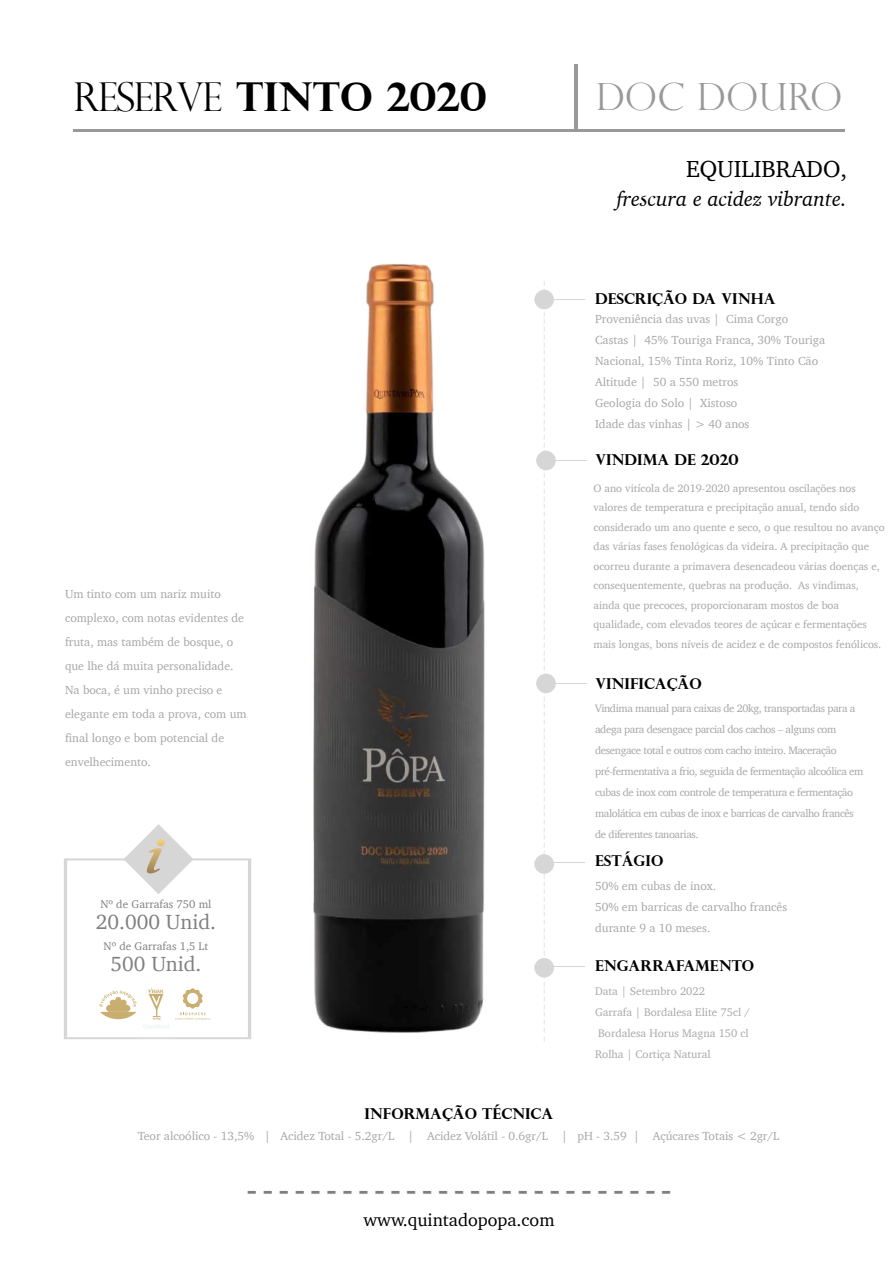
<style>
.page{position:relative;width:893px;height:1263px;background:#fff}
.page>*{position:absolute;margin:0;border:0;box-sizing:border-box;transform-origin:0 0}
.t1{font:700 39.9px "Perpetua Titling";color:#000}
.t2{font:300 37.5px "Perpetua Titling";color:#999}
.t3{font:700 29.7px "Perpetua Titling";color:#808080}
.t4{font:23.85px "Charter";color:#000}
.t5{font:italic 21px "Charter";color:#000}
.t6{font:21px "Charter";color:#808080}
.t7{font:18px "Charter";color:#000}
.t8{font:700 15px "Perpetua Titling";color:#000}
.t9{font:12px/21px "Charter";color:#a6a6a6}
.t10{font:11.4px "Charter";color:#808080}
.t11{font:11.25px/21px "Charter";color:#a8a8a8}
.t12{font:10.95px/19.5px "Charter";color:#a6a6a6}
.t13{font:10.95px/21px "Charter";letter-spacing:-.035em;color:#a6a6a6}
.t14{font:700 6.75px "Charter";color:#d6d6d6;scale:2.87 1}
.s1{font-weight:300}
</style>
<div class="page">
<img style="left:313px;top:263px;width:272px;height:770px">
<svg style="left:534px;top:290px;width:20px;height:19px"></svg>
<hr style="left:534px;top:300px;width:51px;height:1px;background:#d6d6d6">
<svg style="left:536px;top:451px;width:20px;height:19px"></svg>
<hr style="left:536px;top:460px;width:51px;height:1px;background:#d6d6d6">
<svg style="left:536px;top:674px;width:20px;height:19px"></svg>
<hr style="left:536px;top:683px;width:51px;height:1px;background:#d6d6d6">
<svg style="left:534px;top:854px;width:20px;height:20px"></svg>
<hr style="left:534px;top:862px;width:51px;height:1px;background:#d6d6d6">
<svg style="left:534px;top:958px;width:20px;height:19px"></svg>
<hr style="left:534px;top:966px;width:51px;height:1px;background:#d6d6d6">
<hr style="left:73px;top:130px;width:771px;height:2px;background:#999">
<hr style="left:575px;top:64px;width:3px;height:65px;background:#999">
<svg style="left:64px;top:824px;width:187px;height:215px"></svg>
<h1 class="t1" style="left:73px;top:72px;width:415px"><span class="s1">RESERVE</span> TINTO 2020</h1>
<h2 class="t2" style="left:596px;top:74px;width:248px">DOC DOURO</h2>
<p class="t9" style="left:65px;top:582px;width:183px;line-height:24px">Um tinto com um nariz muito complexo, com notas evidentes de fruta, mas também de bosque, o que lhe dá muita personalidade.<br>Na boca, é um vinho preciso e elegante em toda a prova, com um final longo e bom potencial de envelhecimento.</p>
<p class="t10" style="left:100px;top:894px;width:112px">Nº de Garrafas 750 ml</p>
<h3 class="t6" style="left:96px;top:903px;width:122px">20.000 Unid.</h3>
<p class="t10" style="left:104px;top:936px;width:106px">Nº de Garrafas 1,5 Lt</p>
<h3 class="t6" style="left:110px;top:945px;width:92px">500 Unid.</h3>
<p class="t14" style="left:551px;top:280px;width:267px;rotate:90deg">---------------------------------------------------------------------------------------------------</p>
<h3 class="t4" style="left:686px;top:149px;width:162px">EQUILIBRADO,</h3>
<h3 class="t5" style="left:617px;top:181px;width:232px">frescura e acidez vibrante.</h3>
<p class="t8" style="left:595px;top:289px;width:182px">DESCRIÇÃO DA VINHA</p>
<p class="t9" style="left:595px;top:308px;width:232px">Proveniência das uvas | Cima Corgo<br>Castas | 45% Touriga Franca, 30% Touriga<br>Nacional, 15% Tinta Roriz, 10% Tinto Cão<br>Altitude | 50 a 550 metros<br>Geologia do Solo | Xistoso<br>Idade das vinhas | &gt; 40 anos</p>
<p class="t8" style="left:595px;top:450px;width:145px">VINDIMA DE 2020</p>
<p class="t12" style="left:593px;top:478px;width:293px">O ano vitícola de 2019-2020 apresentou oscilações nos valores de temperatura e precipitação anual, tendo sido considerado um ano quente e seco, o que resultou no avanço das várias fases fenológicas da videira. A precipitação que ocorreu durante a primavera desencadeou várias doenças e, consequentemente, quebras na produção. As vindimas, ainda que precoces, proporcionaram mostos de boa qualidade, com elevados teores de açúcar e fermentações mais longas, bons níveis de acidez e de compostos fenólicos.</p>
<p class="t8" style="left:595px;top:674px;width:108px">VINIFICAÇÃO</p>
<p class="t13" style="left:595px;top:698px;width:270px">Vindima manual para caixas de 20kg, transportadas para a adega para desengace parcial dos cachos – alguns com desengace total e outros com cacho inteiro. Maceração pré-fermentativa a frio, seguida de fermentação alcoólica em cubas de inox com controle de temperatura e fermentação malolática em cubas de inox e barricas de carvalho francês de diferentes tanoarias.</p>
<p class="t8" style="left:595px;top:851px;width:70px">ESTÁGIO</p>
<p class="t9" style="left:595px;top:875px;width:194px">50% em cubas de inox.<br>50% em barricas de carvalho francês durante 9 a 10 meses.</p>
<p class="t8" style="left:595px;top:956px;width:161px">ENGARRAFAMENTO</p>
<p class="t11" style="left:595px;top:981px;width:156px">Data | Setembro 2022<br>Garrafa | Bordalesa Elite 75cl /<br>Bordalesa Horus Magna 150 cl<br>Rolha | Cortiça Natural</p>
<p class="t8" style="left:364px;top:1104px;width:190px">INFORMAÇÃO TÉCNICA</p>
<p class="t9" style="left:138px;top:1125px;width:643px">Teor alcoólico - 13,5% | Acidez Total - 5.2gr/L | Acidez Volátil - 0.6gr/L | pH - 3.59 | Açúcares Totais &lt; 2gr/L</p>
<h3 class="t3" style="left:247px;top:1173px;width:426px">- - - - - - - - - - - - - - - - - - - - - - - - - --</h3>
<h3 class="t7" style="left:363px;top:1204px;width:193px">www.quintadopopa.com</h3>
</div>
